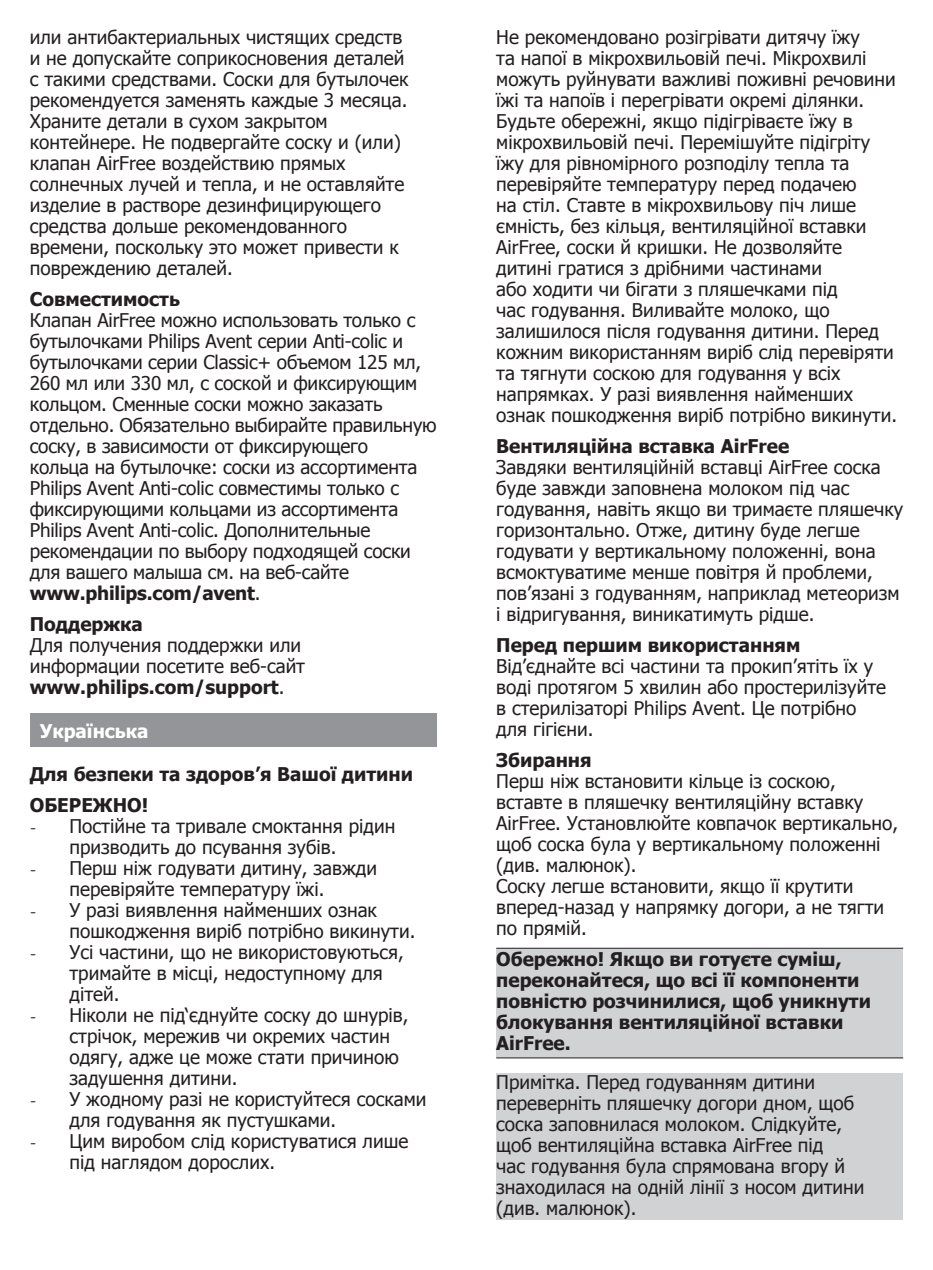
<style>
.page{position:relative;width:933px;height:1270px;background:#fff}
.page>*{position:absolute;margin:0;border:0;box-sizing:border-box;transform-origin:0 0}
.t1{font:18.9px/21px "Tahoma";color:#231f20}
.t2{font:700 18.9px/21px "Tahoma";color:#231f20}
.t3{font:700 18.9px "Tahoma";color:#fff}
.s1{font-weight:700}
.s2{font-family:"Minion Pro"}
</style>
<div class="page">
<div style="left:30px;top:714px;width:407px;height:33px;background:#939598"></div>
<div style="left:496px;top:948px;width:407px;height:109px;background:#d1d2d4"></div>
<hr style="left:496px;top:948px;width:407px;height:1px;background:#231f20">
<hr style="left:496px;top:1057px;width:407px;height:1px;background:#231f20">
<div style="left:496px;top:1074px;width:407px;height:146px;background:#d1d2d4"></div>
<p class="t1" style="left:30px;top:26px;width:380px">или антибактериальных чистящих средств и не допускайте соприкосновения деталей с такими средствами. Соски для бутылочек рекомендуется заменять каждые 3 месяца.<br>Храните детали в сухом закрытом контейнере. Не подвергайте соску и (или) клапан AirFree воздействию прямых солнечных лучей и тепла, и не оставляйте изделие в растворе дезинфицирующего средства дольше рекомендованного времени, поскольку это может привести к повреждению деталей.</p>
<p class="t2" style="left:30px;top:288px;width:152px">Совместимость</p>
<p class="t1" style="left:30px;top:309px;width:408px">Клапан AirFree можно использовать только с бутылочками Philips Avent серии Anti-colic и бутылочками серии Classic+ объемом 125 мл, 260 мл или 330 мл, с соской и фиксирующим кольцом. Сменные соски можно заказать отдельно. Обязательно выбирайте правильную соску, в зависимости от фиксирующего<br>кольца на бутылочке: соски из ассортимента Philips Avent Anti-colic совместимы только с фиксирующими кольцами из ассортимента Philips Avent Anti-colic. Дополнительные рекомендации по выбору подходящей соски для вашего малыша см. на веб-сайте <span class="s1">www.philips.com/avent</span>.</p>
<p class="t2" style="left:30px;top:613px;width:115px">Поддержка</p>
<p class="t1" style="left:30px;top:634px;width:277px">Для получения поддержки или информации посетите веб-сайт <span class="s1">www.philips.com/support</span>.</p>
<p class="t3" style="left:40px;top:718px;width:110px">Українська</p>
<p class="t2" style="left:30px;top:757px;width:385px;line-height:30.8px">Для безпеки та здоров’я Вашої дитини<br>ОБЕРЕЖНО!</p>
<p class="t1" style="left:69px;top:814px;width:327px;text-indent:-40px"><span class="s2">-</span> Постійне та тривале смоктання рідин призводить до псування зубів.</p>
<p class="t1" style="left:69px;top:856px;width:309px;text-indent:-40px"><span class="s2">-</span> Перш ніж годувати дитину, завжди перевіряйте температуру їжі.</p>
<p class="t1" style="left:69px;top:898px;width:347px;text-indent:-40px"><span class="s2">-</span> У разі виявлення найменших ознак пошкодження виріб потрібно викинути.</p>
<p class="t1" style="left:69px;top:940px;width:336px;text-indent:-40px"><span class="s2">-</span> Усі частини, що не використовуються, тримайте в місці, недоступному для дітей.</p>
<p class="t1" style="left:69px;top:1003px;width:340px;text-indent:-40px"><span class="s2">-</span> Ніколи не під‘єднуйте соску до шнурів, стрічок, мережив чи окремих частин одягу, адже це може стати причиною задушення дитини.</p>
<p class="t1" style="left:69px;top:1087px;width:358px;text-indent:-40px"><span class="s2">-</span> У жодному разі не користуйтеся сосками для годування як пустушками.</p>
<p class="t1" style="left:69px;top:1129px;width:340px;text-indent:-40px"><span class="s2">-</span> Цим виробом слід користуватися лише під наглядом дорослих.</p>
<p class="t1" style="left:496px;top:26px;width:402px">Не рекомендовано розігрівати дитячу їжу<br>та напої в мікрохвильовій печі. Мікрохвилі можуть руйнувати важливі поживні речовини їжі та напоїв і перегрівати окремі ділянки.<br>Будьте обережні, якщо підігріваєте їжу в мікрохвильовій печі. Перемішуйте підігріту їжу для рівномірного розподілу тепла та перевіряйте температуру перед подачею<br>на стіл. Ставте в мікрохвильову піч лише ємність, без кільця, вентиляційної вставки AirFree, соски й кришки. Не дозволяйте дитині гратися з дрібними частинами<br>або ходити чи бігати з пляшечками під<br>час годування. Виливайте молоко, що залишилося після годування дитини. Перед кожним використанням виріб слід перевіряти та тягнути соскою для годування у всіх напрямках. У разі виявлення найменших ознак пошкодження виріб потрібно викинути.</p>
<p class="t2" style="left:496px;top:435px;width:294px">Вентиляційна вставка AirFree</p>
<p class="t1" style="left:496px;top:456px;width:408px">Завдяки вентиляційній вставці AirFree соска буде завжди заповнена молоком під час годування, навіть якщо ви тримаєте пляшечку горизонтально. Отже, дитину буде легше годувати у вертикальному положенні, вона всмоктуватиме менше повітря й проблеми, пов’язані з годуванням, наприклад метеоризм і відригування, виникатимуть рідше.</p>
<p class="t2" style="left:496px;top:633px;width:306px">Перед першим використанням</p>
<p class="t1" style="left:496px;top:655px;width:391px">Від’єднайте всі частини та прокип’ятіть їх у воді протягом 5 хвилин або простерилізуйте в стерилізаторі Philips Avent. Це потрібно для гігієни.</p>
<p class="t2" style="left:496px;top:748px;width:97px">Збирання</p>
<p class="t1" style="left:496px;top:770px;width:403px">Перш ніж встановити кільце із соскою, вставте в пляшечку вентиляційну вставку AirFree. Установлюйте ковпачок вертикально, щоб соска була у вертикальному положенні (див. малюнок).<br>Соску легше встановити, якщо її крутити вперед-назад у напрямку догори, а не тягти по прямій.</p>
<p class="t2" style="left:496px;top:948px;width:376px">Обережно! Якщо ви готуєте суміш, переконайтеся, що всі її компоненти повністю розчинилися, щоб уникнути блокування вентиляційної вставки<br>AirFree.</p>
<p class="t1" style="left:496px;top:1071px;width:370px">Примітка. Перед годуванням дитини переверніть пляшечку догори дном, щоб соска заповнилася молоком. Слідкуйте, щоб вентиляційна вставка AirFree під<br>час годування була спрямована вгору й знаходилася на одній лінії з носом дитини (див. малюнок).</p>
</div>
